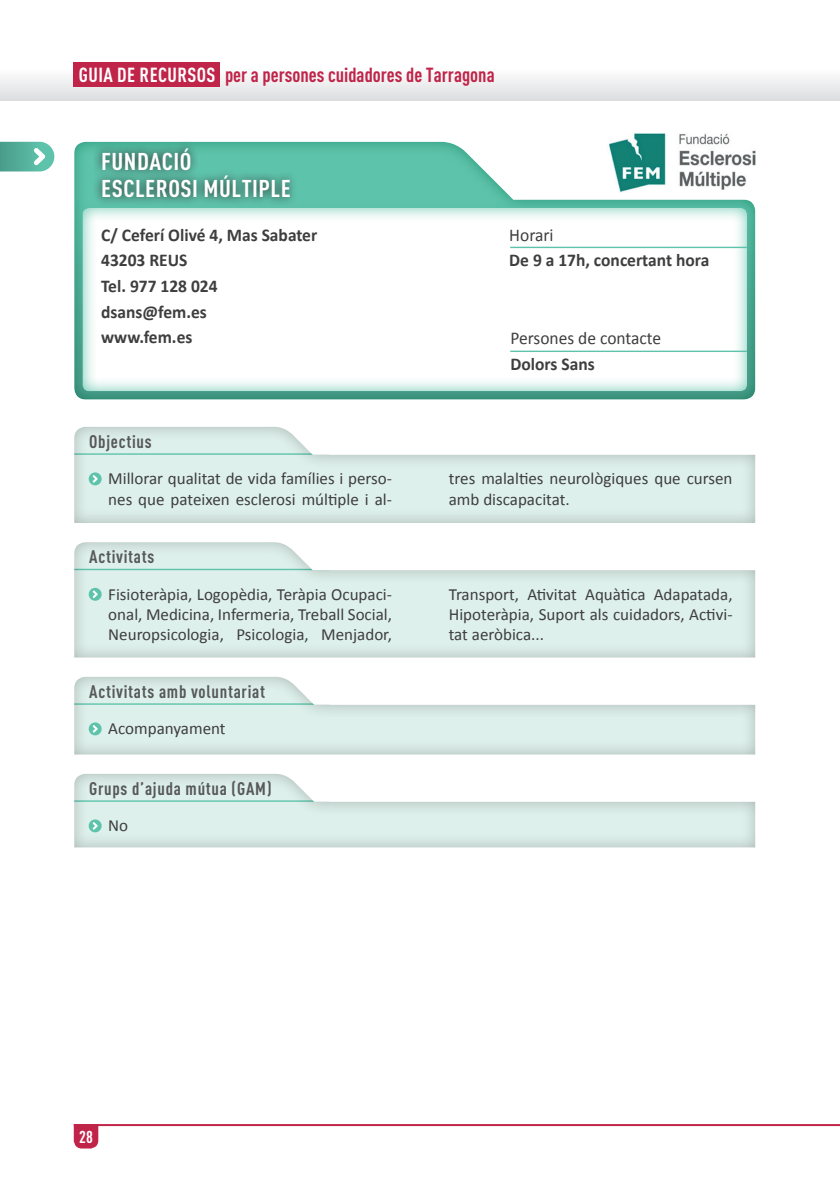
<style>
.page{position:relative;width:840px;height:1191px;background:#fff}
.page>*{position:absolute;margin:0;border:0;box-sizing:border-box;transform-origin:0 0}
.t1{font:700 24px/27.6px "DIN Cond";letter-spacing:.02em;color:#fff;scale:1.05 1}
.t2{font:700 20.2px "DIN Cond";color:#c02449}
.t3{font:700 18px/25.6px "Calibri";color:#3e3e3f}
.t4{font:700 18px "DIN Cond";letter-spacing:.04em;color:#57585a}
.t5{font:18px "Calibri";color:#3e3e3f}
.t6{font:17px/20.4px "Calibri";color:#3e3e3f;text-align:justify}
.t7{font:700 17px "DIN Cond";color:#fff}
.s1{color:#fff}
</style>
<div class="page">
<svg style="left:0;top:68px;width:839px;height:33px"></svg>
<div style="left:74px;top:62px;width:146px;height:25px;background:#c02449"></div>
<svg style="left:74px;top:1126px;width:24px;height:22px"></svg>
<hr style="left:74px;top:1124px;width:765px;height:2px;background:#c02449">
<svg style="left:74px;top:141px;width:682px;height:259px"></svg>
<div style="left:93px;top:139px;width:205px;height:67px;background:#231f20;opacity:.9"></div>
<div style="left:73px;top:539px;width:684px;height:120px;background:#231f20;opacity:.3"></div>
<svg style="left:89px;top:588px;width:13px;height:13px"></svg>
<svg style="left:93px;top:590px;width:5px;height:8px"></svg>
<div style="left:73px;top:423px;width:684px;height:100px;background:#231f20;opacity:.3"></div>
<svg style="left:89px;top:472px;width:13px;height:13px"></svg>
<svg style="left:93px;top:475px;width:5px;height:7px"></svg>
<div style="left:73px;top:673px;width:684px;height:82px;background:#231f20;opacity:.3"></div>
<svg style="left:89px;top:722px;width:13px;height:13px"></svg>
<svg style="left:93px;top:725px;width:5px;height:7px"></svg>
<div style="left:73px;top:770px;width:684px;height:78px;background:#231f20;opacity:.3"></div>
<svg style="left:89px;top:819px;width:13px;height:13px"></svg>
<svg style="left:93px;top:822px;width:5px;height:7px"></svg>
<svg style="left:80px;top:199px;width:668px;height:194px"></svg>
<hr style="left:510px;top:247px;width:236px;height:1px;background:#5ec3ab">
<hr style="left:510px;top:351px;width:236px;height:1px;background:#5ec3ab">
<img style="left:607px;top:133px;width:147px;height:60px">
<svg style="left:0;top:142px;width:54px;height:29px;background:#68baa7"></svg>
<p class="t2" style="left:79px;top:63px;width:417px"><span class="s1">GUIA DE RECURSOS</span> per a persones cuidadores de Tarragona</p>
<h1 class="t1" style="left:101px;top:147px;width:182px">FUNDACIÓ<br>ESCLEROSI MÚLTIPLE</h1>
<p class="t3" style="left:101px;top:221px;width:217px">C/ Ceferí Olivé 4, Mas Sabater<br>43203 REUS<br>Tel. 977 128 024 dsans@fem.es<br>www.fem.es</p>
<p class="t5" style="left:509px;top:223px;width:46px">Horari</p>
<p class="t3" style="left:509px;top:247px;width:201px">De 9 a 17h, concertant hora</p>
<p class="t5" style="left:510px;top:327px;width:152px">Persones de contacte</p>
<p class="t3" style="left:510px;top:350px;width:86px">Dolors Sans</p>
<p class="t4" style="left:89px;top:430px;width:64px">Objectius</p>
<p class="t6" style="left:108px;top:467px;width:285px">Millorar qualitat de vida famílies i perso&shy;nes que pateixen esclerosi múltiple i al-</p>
<p class="t6" style="left:448px;top:467px;width:285px">tres malalties neurològiques que cursen amb discapacitat.</p>
<p class="t4" style="left:89px;top:546px;width:67px">Activitats</p>
<p class="t6" style="left:108px;top:583px;width:285px">Fisioteràpia, Logopèdia, Teràpia Ocupaci&shy;onal, Medicina, Infermeria, Treball Social, Neuropsicologia, Psicologia, Menjador,</p>
<p class="t6" style="left:448px;top:583px;width:285px">Transport, Ativitat Aquàtica Adapatada, Hipoteràpia, Suport als cuidadors, Activi&shy;tat aeròbica...</p>
<p class="t4" style="left:89px;top:680px;width:177px">Activitats amb voluntariat</p>
<p class="t6" style="left:108px;top:717px;width:119px">Acompanyament</p>
<p class="t4" style="left:89px;top:777px;width:184px">Grups d’ajuda mútua (GAM)</p>
<p class="t6" style="left:108px;top:814px;width:21px">No</p>
<p class="t7" style="left:79px;top:1126px;width:15px">28</p>
</div>
